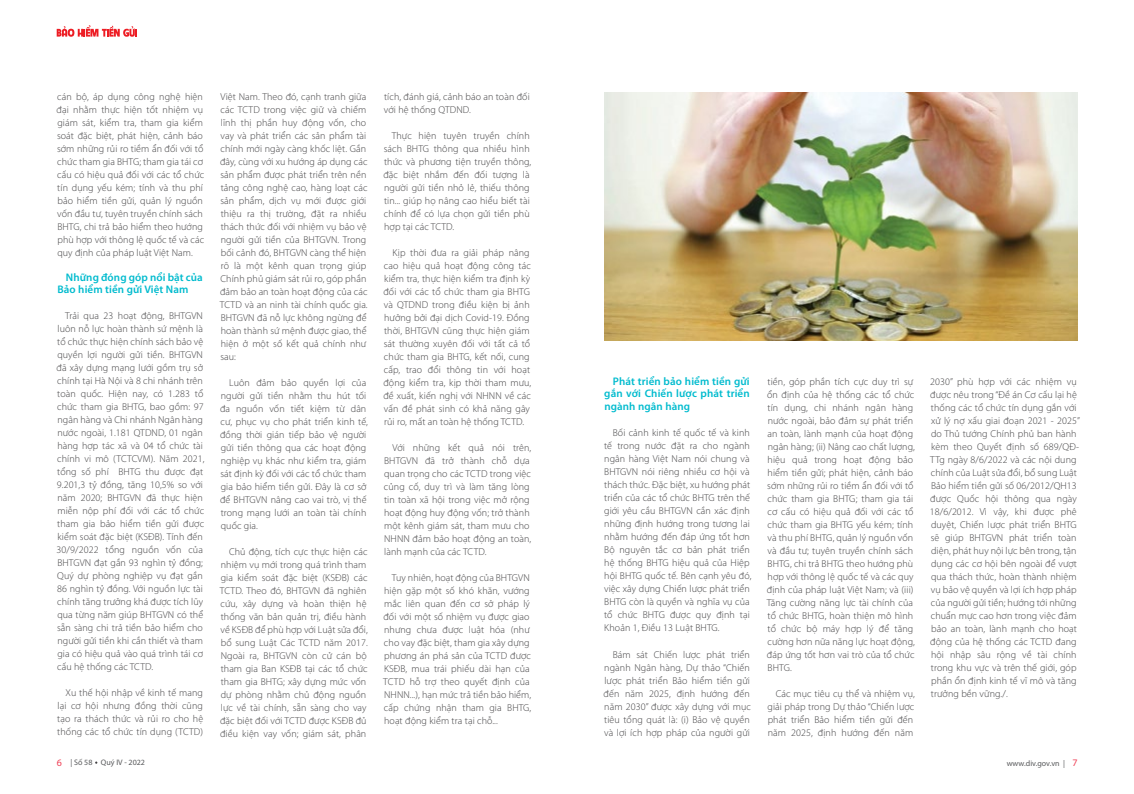
<style>
.page{position:relative;width:1134px;height:794px;background:#fff}
.page>*{position:absolute;margin:0;border:0;box-sizing:border-box;transform-origin:0 0}
.t1{font:600 11px/12px "Myriad Pro";letter-spacing:.01em;color:#00bbce}
.t2{font:300 10px/13px "Myriad Pro";letter-spacing:.01em;color:#414042}
.t3{font:8px "Myriad Pro";color:#58595b}
.s1{font-size:10px;color:#ef4056}
</style>
<div class="page">
<svg style="left:57px;top:25px;width:80px;height:12px"></svg>
<img style="left:604px;top:92px;width:473px;height:248px">
<p class="t2" style="left:57px;top:90px;width:149px">cán bộ, áp dụng công nghệ hiện đại nhằm thực hiện tốt nhiệm vụ giám sát, kiểm tra, tham gia kiểm soát đặc biệt, phát hiện, cảnh báo sớm những rủi ro tiềm ẩn đối với tổ chức tham gia BHTG; tham gia tái cơ cấu có hiệu quả đối với các tổ chức tín dụng yếu kém; tính và thu phí bảo hiểm tiền gửi, quản lý nguồn vốn đầu tư, tuyên truyền chính sách<br>BHTG, chi trả bảo hiểm theo hướng phù hợp với thông lệ quốc tế và các quy định của pháp luật Việt Nam.</p>
<p class="t1" style="left:57px;top:271px;width:147px;text-indent:9px">Những đóng góp nổi bật của<br>Bảo hiểm tiền gửi Việt Nam</p>
<p class="t2" style="left:57px;top:309px;width:149px;text-indent:8px">Trải qua 23 hoạt động, BHTGVN luôn nỗ lực hoàn thành sứ mệnh là tổ chức thực hiện chính sách bảo vệ quyền lợi người gửi tiền. BHTGVN đã xây dựng mạng lưới gồm trụ sở chính tại Hà Nội và 8 chi nhánh trên toàn quốc. Hiện nay, có 1.283 tổ chức tham gia BHTG, bao gồm: 97 ngân hàng và Chi nhánh Ngân hàng nước ngoài, 1.181 QTDND, 01 ngân hàng hợp tác xã và 04 tổ chức tài chính vi mô (TCTCVM). Năm 2021, tổng số phí BHTG thu được đạt<br>9.201,3 tỷ đồng, tăng 10,5% so với năm 2020; BHTGVN đã thực hiện miễn nộp phí đối với các tổ chức tham gia bảo hiểm tiền gửi được kiểm soát đặc biệt (KSĐB). Tính đến<br>30/9/2022 tổng nguồn vốn của<br>BHTGVN đạt gần 93 nghìn tỷ đồng;<br>Quý dự phòng nghiệp vụ đạt gần<br>86 nghìn tỷ đồng. Với nguồn lực tài chính tăng trưởng khá được tích lũy qua từng năm giúp BHTGVN có thể sẵn sàng chi trả tiền bảo hiểm cho người gửi tiền khi cần thiết và tham gia có hiệu quả vào quá trình tái cơ cấu hệ thống các TCTD.</p>
<p class="t2" style="left:57px;top:686px;width:147px;text-align:justify;text-indent:8px">Xu thế hội nhập về kinh tế mang lại cơ hội nhưng đồng thời cũng tạo ra thách thức và rủi ro cho hệ thống các tổ chức tín dụng (TCTD)</p>
<p class="t2" style="left:220px;top:90px;width:149px">Việt Nam. Theo đó, cạ nh tranh giữa các TCTD trong việc giữ và chiếm lĩnh thị phần huy động vốn, cho vay và phát triển các sản phẩm tài chính mới ngày càng khốc liệt. Gần đây, cùng với xu hướng áp dụng các sản phẩm được phát triển trên nền tảng công nghệ cao, hàng loạt các sản phẩm, dịch vụ mới được giới thiệu ra thị trường, đặt ra nhiều thách thức đối với nhiệm vụ bảo vệ người gửi tiền của BHTGVN. Trong bối cả nh đó, BHTGVN cà ng thể hiện rõ là một kênh quan trọng giú p<br>Chính phủ giám sát rủi ro, góp phần đả m bảo an toà n hoạt động của các<br>TCTD và an ninh tài chính quốc gia.<br>BHTGVN đã nỗ lực không ngừng để hoàn thành sứ mệnh được giao, thể hiện ở một số kết quả chính như sau:</p>
<p class="t2" style="left:220px;top:376px;width:149px;text-indent:9px">Luôn đả m bảo quyền lợi của người gửi tiền nhằm thu hút tối đa nguồn vốn tiết kiệm từ dân cư, phục vụ cho phát triển kinh tế, đồng thời gián tiếp bảo vệ người gửi tiền thông qua các hoạt động nghiệp vụ khác như kiểm tra, giám sát định kỳ đối với các tổ chức tham gia bảo hiểm tiền gửi. Đây là cơ sở để BHTGVN nâng cao vai trò, vị thế trong mạng lưới an toàn tài chính quốc gia.</p>
<p class="t2" style="left:220px;top:545px;width:149px;text-indent:9px">Chủ động, tích cực thực hiện các nhiệm vụ mới trong quá trình tham gia kiểm soát đặc biệt (KSĐB) các<br>TCTD. Theo đó, BHTGVN đã nghiên cứu, xây dựng và hoàn thiện hệ thống văn bản quản trị, điều hành về KSĐB để phù hợp với Luật sửa đổi, bổ sung Luật Các TCTD năm 2017.<br>Ngoài ra, BHTGVN còn cử cán bộ tham gia Ban KSĐB tại các tổ chức tham gia BHTG; xây dựng mức vốn dự phòng nhằm chủ động nguồn lực về tài chính, sẵn sàng cho vay đặc biệt đối với TCTD được KSĐB đủ điều kiện vay vốn; giám sát, phân</p>
<p class="t2" style="left:384px;top:90px;width:147px">tích, đánh giá, cảnh báo an toàn đối với hệ thống QTDND.</p>
<p class="t2" style="left:383px;top:129px;width:149px;text-indent:8px">Thực hiện tuyên truyền chính sách BHTG thông qua nhiều hình thức và phương tiện truyền thông, đặc biệt nhắm đến đối tượng là người gửi tiền nhỏ lẻ, thiếu thông tin... giúp họ nâng cao hiểu biết tài chính để có lựa chọn gửi tiền phù hợp tại các TCTD.</p>
<p class="t2" style="left:383px;top:246px;width:149px;text-indent:9px">Kịp thời đưa ra giải pháp nâng cao hiệu quả hoạt động công tác kiểm tra, thực hiện kiểm tra định kỳ đối với các tổ chức tham gia BHTG và QTDND trong điều kiện bị ảnh hưởng bởi đại dịch Covid-19. Đồng thời, BHTGVN cũng thực hiện giám sát thường xuyên đối với tất cả tổ chức tham gia BHTG, kết nối, cung cấp, trao đổi thông tin với hoạt động kiểm tra, kịp thời tham mưu, đề xuất, kiến nghị với NHNN về các vấn đề phát sinh có khả năng gây rủi ro, mất an toàn hệ thống TCTD.</p>
<p class="t2" style="left:384px;top:441px;width:149px;text-indent:8px">Với những kết quả nói trên,<br>BHTGVN đã trở thà nh chỗ dựa quan trọng cho các TCTD trong việc củ ng cố, duy trì và làm tăng lòng tin toà n xã hội trong việc mở rộng hoạt động huy động vốn; trở thành một kênh giám sát, tham mưu cho<br>NHNN đảm bảo hoạt động an toàn, lành mạnh của các TCTD.</p>
<p class="t2" style="left:383px;top:571px;width:149px;text-indent:9px">Tuy nhiên, hoạt động của BHTGVN hiện gặp một số khó khăn, vướng mắc liên quan đến cơ sở pháp lý đối với một số nhiệm vụ được giao nhưng chưa được luật hóa (như cho vay đặc biệt, tham gia xây dựng phương án phá sản của TCTD được<br>KSĐB, mua trái phiếu dài hạn của<br>TCTD hỗ trợ theo quyết định của<br>NHNN...), hạn mức trả tiền bảo hiểm, cấp chứng nhận tham gia BHTG, hoạt động kiểm tra tại chỗ...</p>
<p class="t1" style="left:604px;top:375px;width:147px;text-align:right">Phát triển bảo hiểm tiền gửi gắn với Chiến lược phát triển</p>
<p class="t1" style="left:604px;top:400px;width:87px">ngành ngân hàng</p>
<p class="t2" style="left:604px;top:426px;width:149px;text-indent:9px">Bối cảnh kinh tế quốc tế và kinh tế trong nước đặt ra cho ngành ngân hàng Việt Nam nói chung và<br>BHTGVN nói riêng nhiều cơ hội và thách thức. Đặc biệt, xu hướng phát triển của các tổ chức BHTG trên thế giới yêu cầu BHTGVN cần xác định những định hướng trong tương lai nhằm hướng đến đáp ứng tốt hơn<br>Bộ nguyên tắc cơ bản phát triển hệ thống BHTG hiệu quả của Hiệp hội BHTG quốc tế. Bên cạnh yêu đó, việc xây dựng Chiến lược phát triển<br>BHTG còn là quyền và nghĩa vụ của tổ chức BHTG được quy định tại<br>Khoản 1, Điều 13 Luật BHTG.</p>
<p class="t2" style="left:603px;top:647px;width:149px;text-indent:9px">Bám sát Chiến lược phát triển ngành Ngân hàng, Dự thảo “Chiến lược phát triển Bảo hiểm tiền gửi đến năm 2025, định hướng đến năm 2030” được xây dựng với mục tiêu tổng quát là: (i) Bảo vệ quyền và lợi ích hợp pháp của người gửi</p>
<p class="t2" style="left:767px;top:375px;width:149px">tiền, góp phần tích cực duy trì sự ổn định của hệ thống các tổ chức tín dụng, chi nhánh ngân hàng nước ngoài, bảo đảm sự phát triển an toàn, lành mạnh của hoạt động ngân hàng; (ii) Nâng cao chất lượng, hiệu quả trong hoạt động bảo hiểm tiền gửi; phát hiện, cảnh báo sớm những rủi ro tiềm ẩn đối với tổ chức tham gia BHTG; tham gia tái cơ cấu có hiệu quả đối với các tổ chức tham gia BHTG yếu kém; tính và thu phí BHTG, quản lý nguồn vốn và đầu tư; tuyên truyền chính sách<br>BHTG, chi trả BHTG theo hướng phù hợp với thông lệ quốc tế và các quy định của pháp luật Việt Nam; và (iii)<br>Tăng cường năng lực tài chính của tổ chức BHTG, hoàn thiện mô hình tổ chức bộ máy hợp lý để tăng cường hơn nữa năng lực hoạt động, đáp ứng tốt hơn vai trò của tổ chức<br>BHTG.</p>
<p class="t2" style="left:768px;top:687px;width:149px;text-indent:8px">Các mục tiêu cụ thể và nhiệm vụ, giải pháp trong Dự thảo “Chiến lược phát triển Bảo hiểm tiền gửi đến năm 2025, định hướng đến năm</p>
<p class="t2" style="left:930px;top:375px;width:152px">2030” phù hợp với các nhiệm vụ được nêu trong “Đề án Cơ cấu lại hệ thống các tổ chức tín dụng gắn với xử lý nợ xấu giai đoạn 2021 - 2025” do Thủ tướng Chính phủ ban hành kèm theo Quyết định số 689/QĐ-<br>TTg ngày 8/6/2022 và các nội dung chính của Luật sửa đổi, bổ sung Luật<br>Bảo hiểm tiền gửi số 06/2012/QH13 được Quốc hội thông qua ngày<br>18/6/2012. Vì vậy, khi được phê duyệt, Chiến lược phát triển BHTG sẽ giúp BHTGVN phát triển toàn diện, phát huy nội lực bên trong, tận dụng các cơ hội bên ngoài để vượt qua thách thức, hoàn thành nhiệm vụ bảo vệ quyền và lợi ích hợp pháp của người gửi tiền; hướng tới những chuẩn mực cao hơn trong việc đảm bảo an toàn, lành mạnh cho hoạt động của hệ thống các TCTD đang hội nhập sâu rộng về tài chính trong khu vực và trên thế giới, góp phần ổn định kinh tế vĩ mô và tăng trưởng bền vững./.</p>
<p class="t3" style="left:57px;top:757px;width:90px"><span class="s1">6</span> | Số 58 Quý IV - 2022</p>
<p class="t3" style="left:1007px;top:758px;width:72px">www.div.gov.vn | <span class="s1">7</span></p>
</div>
